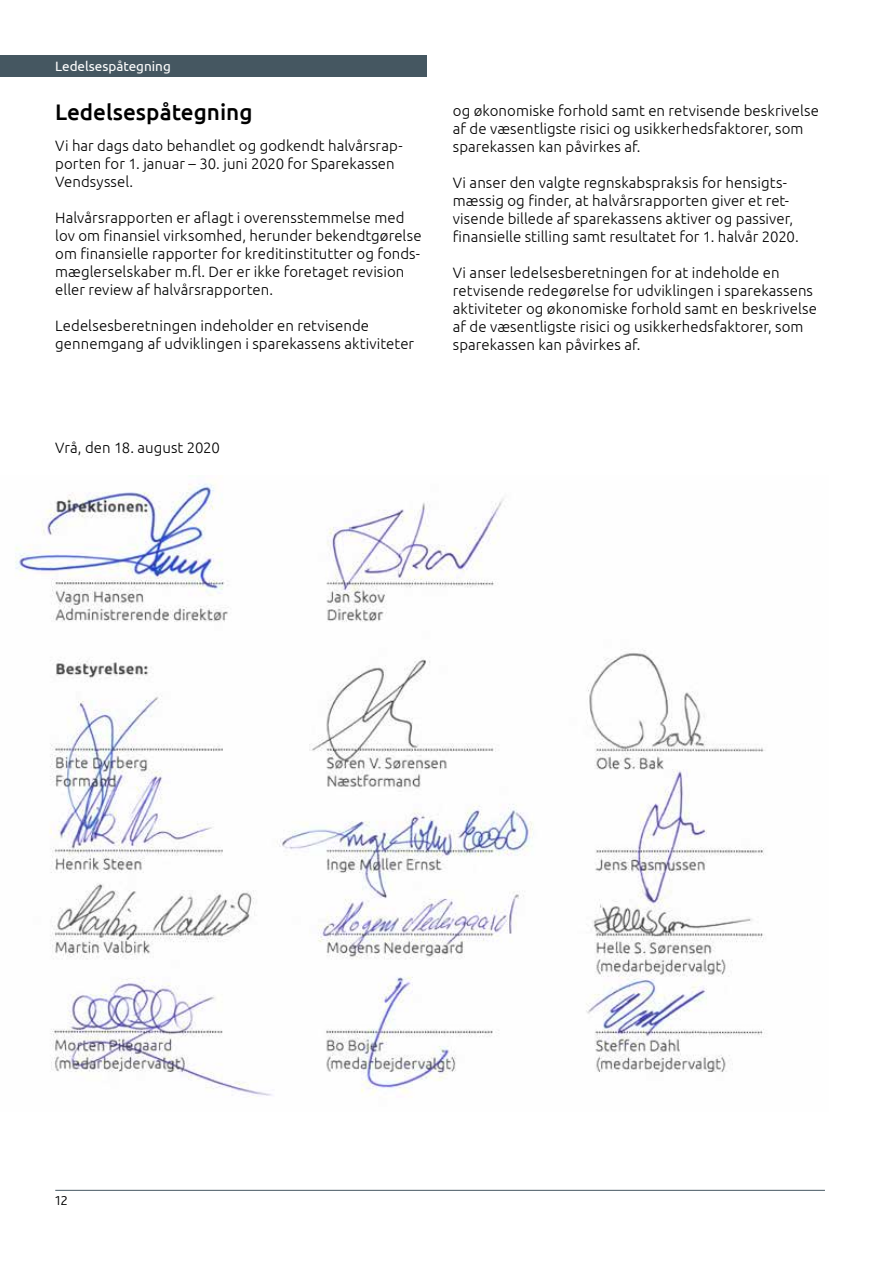
<style>
.page{position:relative;width:893px;height:1263px;background:#fff}
.page>*{position:absolute;margin:0;border:0;box-sizing:border-box;transform-origin:0 0}
.t1{font:500 22.5px "Ubuntu";color:#000}
.t2{font:300 15px/18px "Ubuntu";letter-spacing:.005em;color:#000}
.t3{font:13.5px "Ubuntu";color:#fff}
.t4{font:300 13.5px "Bliss 2";color:#000}
</style>
<div class="page">
<hr style="left:55px;top:1190px;width:770px;height:1px;background:#455761">
<div style="left:0;top:55px;width:427px;height:22px;background:#455761"></div>
<img style="left:15px;top:483px;width:750px;height:615px">
<p class="t3" style="left:55px;top:58px;width:117px">Ledelsespåtegning</p>
<h1 class="t1" style="left:55px;top:97px;width:199px">Ledelsespåtegning</h1>
<p class="t2" style="left:55px;top:136px;width:349px">Vi har dags dato behandlet og godkendt halvårsrap&shy;porten for 1. januar – 30. juni 2020 for Sparekassen<br>Vendsyssel.</p>
<p class="t2" style="left:55px;top:208px;width:368px">Halvårsrapporten er aflagt i overensstemmelse med lov om finansiel virksomhed, herunder bekendtgørelse om finansielle rapporter for kreditinstitutter og fonds&shy;mæglerselskaber m.fl. Der er ikke foretaget revision eller review af halvårsrapporten.</p>
<p class="t2" style="left:55px;top:316px;width:360px">Ledelsesberetningen indeholder en retvisende gennemgang af udviklingen i sparekassens aktiviteter</p>
<p class="t2" style="left:453px;top:102px;width:368px">og økonomiske forhold samt en retvisende beskrivelse af de væsentligste risici og usikkerhedsfaktorer, som sparekassen kan påvirkes af.</p>
<p class="t2" style="left:453px;top:174px;width:347px">Vi anser den valgte regnskabspraksis for hensigts&shy;mæssig og finder, at halvårsrapporten giver et ret&shy;visende billede af sparekassens aktiver og passiver, finansielle stilling samt resultatet for 1. halvår 2020.</p>
<p class="t2" style="left:453px;top:264px;width:366px">Vi anser ledelsesberetningen for at indeholde en retvisende redegørelse for udviklingen i sparekassens aktiviteter og økonomiske forhold samt en beskrivelse af de væsentligste risici og usikkerhedsfaktorer, som sparekassen kan påvirkes af.</p>
<p class="t2" style="left:55px;top:439px;width:166px">Vrå, den 18. august 2020</p>
<p class="t4" style="left:55px;top:1192px;width:14px">12</p>
</div>
